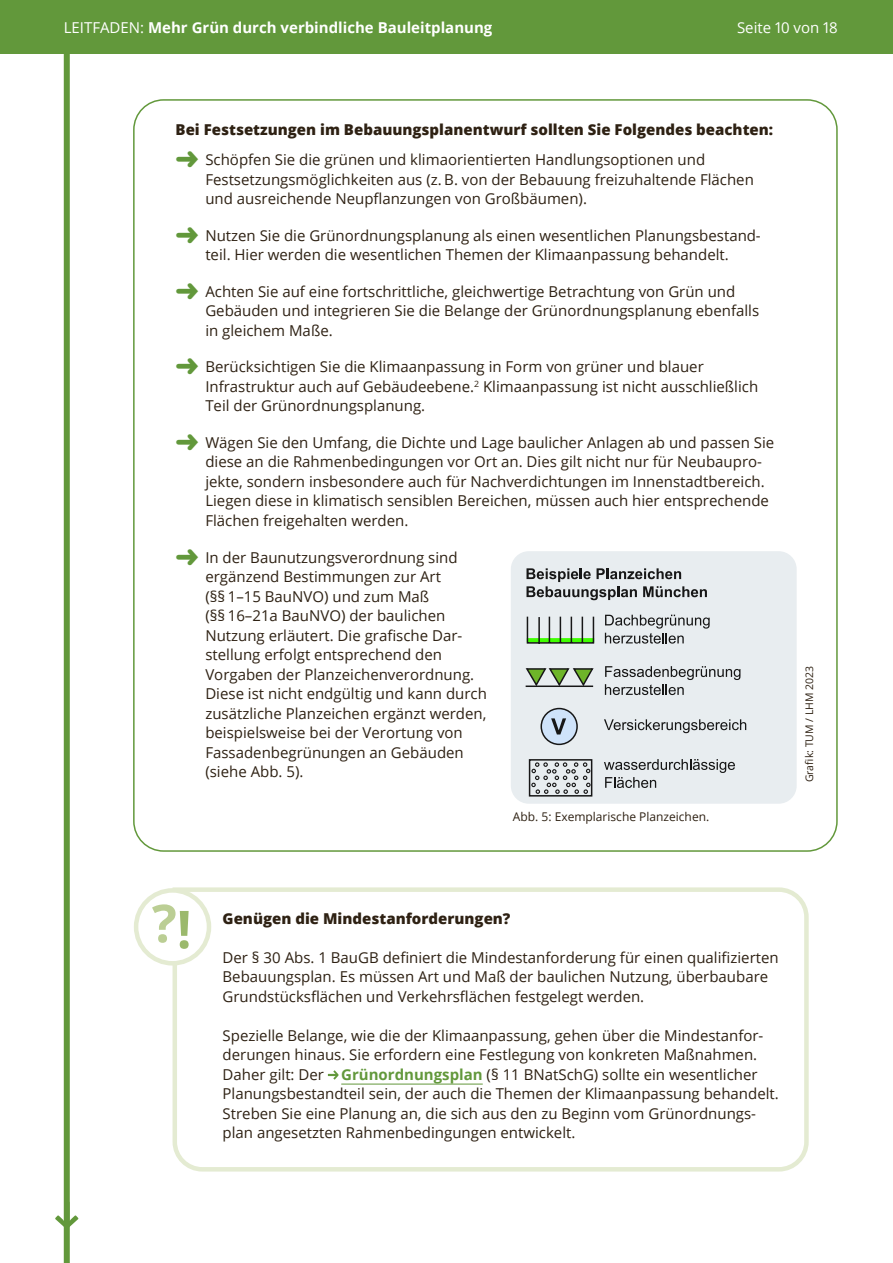
<style>
.page{position:relative;width:893px;height:1263px;background:#fff}
.page>*{position:absolute;margin:0;border:0;box-sizing:border-box;transform-origin:0 0}
.Text_10_13_schwarz{font:15px/19.5px "Open Sans";color:#2e2113}
.Head_10_13_pt_mit_Ab{font:800 15px "Open Sans";color:#2e2113}
.t1{font:700 15px "Open Sans";color:#fff}
.Head_10_13_pt{font:800 15px "Open Sans";color:#2e2113}
.t2{font:15px "Open Sans";color:#fff}
.Text_8_10_pt__Legend{font:12px "Open Sans";color:#2e2113}
.Bildquelle{font:10.5px "Open Sans";color:#2e2113}
.s1{font-weight:400}
.s2{color:#62983b}
.s3{font-weight:700;color:#62983b}
</style>
<div class="page">
<div style="left:0;top:0;width:893px;height:54px;background:#62983b"></div>
<div style="left:64px;top:52px;width:6px;height:1211px;background:#62983b"></div>
<svg style="left:55px;top:1201px;width:23px;height:27px"></svg>
<div style="left:511px;top:551px;width:286px;height:253px;background:#e8edf0;border-radius:18px"></div>
<svg style="left:605px;top:615px;width:105px;height:29px"></svg>
<svg style="left:605px;top:666px;width:135px;height:29px"></svg>
<svg style="left:604px;top:719px;width:142px;height:14px"></svg>
<svg style="left:604px;top:759px;width:131px;height:29px"></svg>
<svg style="left:525px;top:616px;width:70px;height:71px"></svg>
<div style="left:541px;top:708px;width:36px;height:36px;background:#cfe3fa;border-radius:50%"></div>
<div style="left:540px;top:708px;width:38px;height:37px;border:2px solid #171717;border-radius:50%"></div>
<svg style="left:551px;top:718px;width:15px;height:16px"></svg>
<div style="left:529px;top:759px;width:63px;height:37px;border:2px solid #171717"></div>
<svg style="left:531px;top:762px;width:60px;height:32px"></svg>
<svg style="left:526px;top:568px;width:181px;height:32px"></svg>
<svg style="left:170px;top:887px;width:639px;height:285px"></svg>
<svg style="left:136px;top:890px;width:73px;height:73px"></svg>
<svg style="left:152px;top:904px;width:37px;height:45px"></svg>
<div style="left:134px;top:888px;width:77px;height:77px;border:4px solid #e4ebd2;border-radius:50%"></div>
<hr style="left:341px;top:1084px;width:142px;height:1px;background:#62983b">
<svg style="left:328px;top:1070px;width:10px;height:9px"></svg>
<p class="t1" style="left:64px;top:17px;width:430px"><span class="s1">LEITFADEN:</span> Mehr Grün durch verbindliche Bauleitplanung</p>
<p class="t2" style="left:737px;top:18px;width:102px">Seite 10 von 18</p>
<p class="Head_10_13_pt_mit_Ab" style="left:176px;top:118px;width:599px">Bei Festsetzungen im Bebauungsplanentwurf sollten Sie Folgendes beachten:</p>
<p class="Text_10_13_schwarz" style="left:205px;top:150px;width:550px;text-indent:-30px"><span class="s2">➜</span> Schöpfen Sie die grünen und klimaorientierten Handlungsoptionen und<br>Festsetzungsmöglichkeiten aus (z. B. von der Bebauung freizuhaltende Flächen und ausreichende Neupflanzungen von Großbäumen).</p>
<p class="Text_10_13_schwarz" style="left:176px;top:225px;width:587px;text-align:center"><span class="s2">➜</span> Nutzen Sie die Grünordnungsplanung als einen wesentlichen Planungsbestand&shy;teil. Hier werden die wesentlichen Themen der Klimaanpassung behandelt.</p>
<p class="Text_10_13_schwarz" style="left:205px;top:281px;width:555px;text-indent:-30px"><span class="s2">➜</span> Achten Sie auf eine fortschrittliche, gleichwertige Betrachtung von Grün und<br>Gebäuden und integrieren Sie die Belange der Grünordnungsplanung ebenfalls in gleichem Maße.</p>
<p class="Text_10_13_schwarz" style="left:205px;top:357px;width:554px;text-indent:-30px"><span class="s2">➜</span> Berücksichtigen Sie die Klimaanpassung in Form von grüner und blauer<br>Infrastruktur auch auf Gebäudeebene.<sup>2</sup> Klimaanpassung ist nicht ausschließlich<br>Teil der Grünordnungsplanung.</p>
<p class="Text_10_13_schwarz" style="left:205px;top:432px;width:570px;text-indent:-30px"><span class="s2">➜</span> Wägen Sie den Umfang, die Dichte und Lage baulicher Anlagen ab und passen Sie diese an die Rahmenbedingungen vor Ort an. Dies gilt nicht nur für Neubaupro&shy;jekte, sondern insbesondere auch für Nachverdichtungen im Innenstadtbereich.<br>Liegen diese in klimatisch sensiblen Bereichen, müssen auch hier entsprechende Flächen freigehalten werden.</p>
<p class="Text_10_13_schwarz" style="left:205px;top:547px;width:283px;text-indent:-30px"><span class="s2">➜</span> In der Baunutzungsverordnung sind ergänzend Bestimmungen zur Art<br>(§§ 1–15 BauNVO) und zum Maß<br>(§§ 16–21a BauNVO) der baulichen Nutzung erläutert. Die grafische Dar&shy;stellung erfolgt entsprechend den Vorgaben der Planzeichenverordnung.<br>Diese ist nicht endgültig und kann durch zusätzliche Planzeichen ergänzt werden, beispielsweise bei der Verortung von Fassadenbegrünungen an Gebäuden (siehe Abb. 5).</p>
<p class="Text_8_10_pt__Legend" style="left:513px;top:809px;width:198px">Abb. 5: Exemplarische Planzeichen.</p>
<p class="Bildquelle" style="left:802px;top:782px;width:118px;rotate:-90deg">Grafik: TUM / LHM 2023</p>
<p class="Head_10_13_pt" style="left:223px;top:907px;width:289px">Genügen die Mindestanforderungen?</p>
<p class="Text_10_13_schwarz" style="left:223px;top:947px;width:558px">Der § 30 Abs. 1 BauGB definiert die Mindestanforderung für einen qualifizierten<br>Bebauungsplan. Es müssen Art und Maß der baulichen Nutzung, überbaubare<br>Grundstücksflächen und Verkehrsflächen festgelegt werden.</p>
<p class="Text_10_13_schwarz" style="left:223px;top:1025px;width:558px">Spezielle Belange, wie die der Klimaanpassung, gehen über die Mindestanfor&shy;derungen hinaus. Sie erfordern eine Festlegung von konkreten Maßnahmen.<br>Daher gilt: Der <span class="s3">Grünordnungsplan</span> (§ 11 BNatSchG) sollte ein wesentlicher Planungsbestandteil sein, der auch die Themen der Klimaanpassung behandelt.<br>Streben Sie eine Planung an, die sich aus den zu Beginn vom Grünordnungs&shy;plan angesetzten Rahmenbedingungen entwickelt.</p>
</div>
